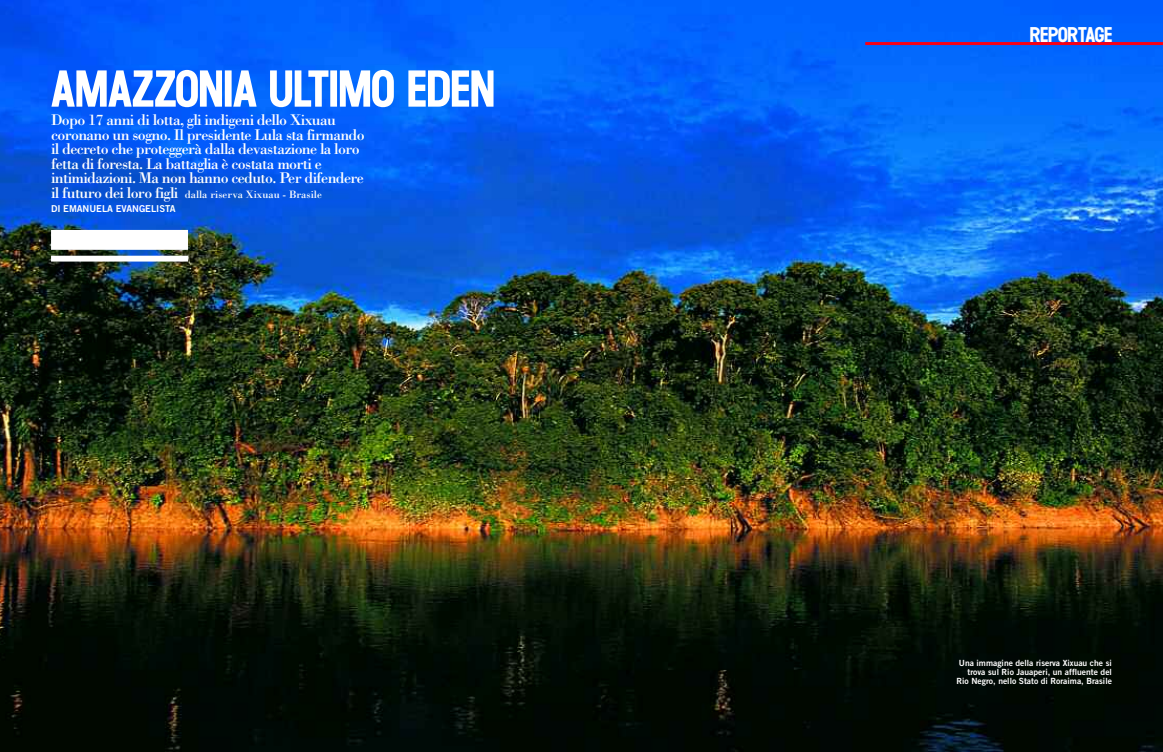
<style>
.page{position:relative;width:1163px;height:752px;background:#fff}
.page>*{position:absolute;margin:0;border:0;box-sizing:border-box;transform-origin:0 0}
.t1{font:700 51px "GFT Lespresso Sans";letter-spacing:-.005em;color:#fff}
.t2{font:700 21px "GFT Lespresso Sans";letter-spacing:-.005em;color:#fff}
.t3{font:16px/14.5px "Bodoni BT";letter-spacing:-.04em;color:#fff}
.t4{font:11px "Bodoni BT";color:#fff}
.t5{font:9.5px "Trade Gothic Bold Two";letter-spacing:-.005em;color:#fff}
.t6{font:8.5px/9px "Trade Gothic Bold Two";color:#fff;text-align:right}
.s1{font-size:16px}
</style>
<div class="page">
<img style="left:0;top:0;width:1162px;height:751px">
<hr style="left:865px;top:42px;width:297px;height:3px;background:#f90015">
<div style="left:51px;top:230px;width:137px;height:20px;background:#fff"></div>
<div style="left:51px;top:255px;width:137px;height:6px;background:#fff"></div>
<h1 class="t1" style="left:51px;top:70px;width:445px">AMAZZONIA ULTIMO EDEN</h1>
<p class="t3" style="left:51px;top:115px;width:315px">Dopo 17 anni di lotta, gli indigeni dello Xixuau coronano un sogno. Il presidente Lula sta firmando il decreto che proteggerà dalla devastazione la loro fetta di foresta. La battaglia è costata morti e intimidazioni. Ma non hanno ceduto. Per difendere</p>
<p class="t4" style="left:51px;top:190px;width:272px"><span class="s1">il futuro dei loro figli</span> dalla riserva Xixuau - Brasile</p>
<p class="t5" style="left:51px;top:205px;width:126px">DI EMANUELA EVANGELISTA</p>
<h2 class="t2" style="left:1029px;top:27px;width:84px">REPORTAGE</h2>
<p class="t6" style="left:956px;top:659px;width:157px">Una immagine della riserva Xixuau che si trova sul Rio Jauaperi, un affluente del<br>Rio Negro, nello Stato di Roraima, Brasile</p>
</div>
